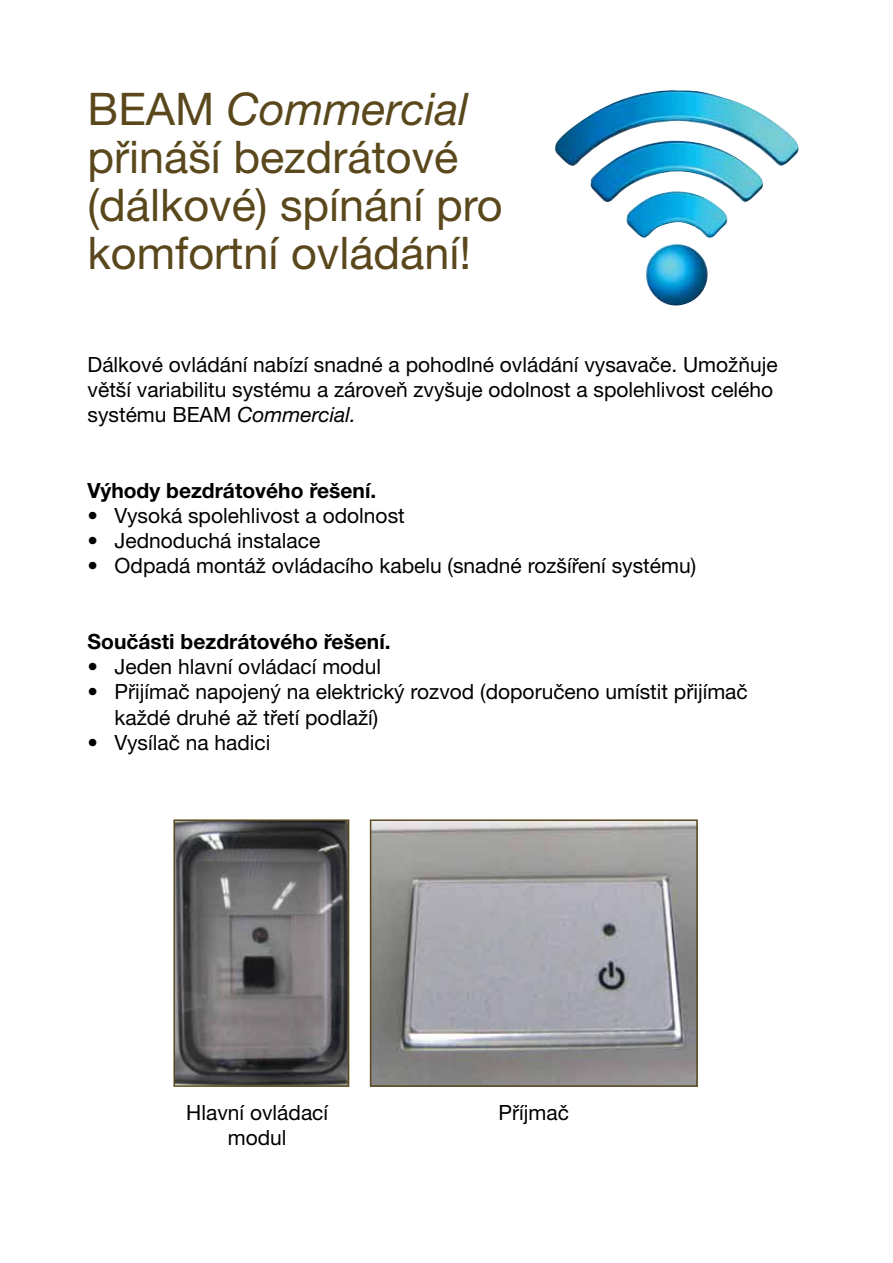
<style>
.page{position:relative;width:893px;height:1263px;background:#fff}
.page>*{position:absolute;margin:0;border:0;box-sizing:border-box;transform-origin:0 0}
.t1{font:45px/48px "Helvetica Neue CE";color:#5a481c}
.t2{font:21px/25.2px "Helvetica Neue CE";color:#000}
.t3{font:700 21px "Helvetica Neue CE";color:#000}
.s1{font-style:italic}
</style>
<div class="page">
<img style="left:554px;top:90px;width:245px;height:216px">
<img style="left:176px;top:822px;width:170px;height:262px">
<div style="left:173px;top:819px;width:176px;height:268px;border:2px solid #5a481c"></div>
<img style="left:373px;top:822px;width:322px;height:262px">
<div style="left:370px;top:819px;width:328px;height:268px;border:2px solid #5a481c"></div>
<h1 class="t1" style="left:88px;top:85px;width:417px">BEAM <span class="s1">Commercial </span>přináší bezdrátové (dálkové) spínání pro komfortní ovládání!</h1>
<p class="t2" style="left:88px;top:352px;width:691px">Dálkové ovládání nabízí snadné a pohodlné ovládání vysavače. Umožňuje větší variabilitu systému a zároveň zvyšuje odolnost a spolehlivost celého systému BEAM <span class="s1">Commercial.</span></p>
<p class="t3" style="left:88px;top:478px;width:290px">Výhody bezdrátového řešení.</p>
<p class="t2" style="left:88px;top:503px;width:319px">• Vysoká spolehlivost a odolnost</p>
<p class="t2" style="left:88px;top:528px;width:234px">• Jednoduchá instalace</p>
<p class="t2" style="left:88px;top:553px;width:610px">• Odpadá montáž ovládacího kabelu (snadné rozšíření systému)</p>
<p class="t3" style="left:88px;top:630px;width:304px">Součásti bezdrátového řešení.</p>
<p class="t2" style="left:88px;top:654px;width:295px">• Jeden hlavní ovládací modul</p>
<p class="t2" style="left:115px;top:679px;width:635px;text-indent:-27px">• Přijímač napojený na elektrický rozvod (doporučeno umístit přijímač každé druhé až třetí podlaží)</p>
<p class="t2" style="left:88px;top:730px;width:184px">• Vysílač na hadici</p>
<p class="t2" style="left:186px;top:1100px;width:143px;text-align:center">Hlavní ovládací modul</p>
<p class="t2" style="left:499px;top:1100px;width:72px">Příjmač</p>
</div>
